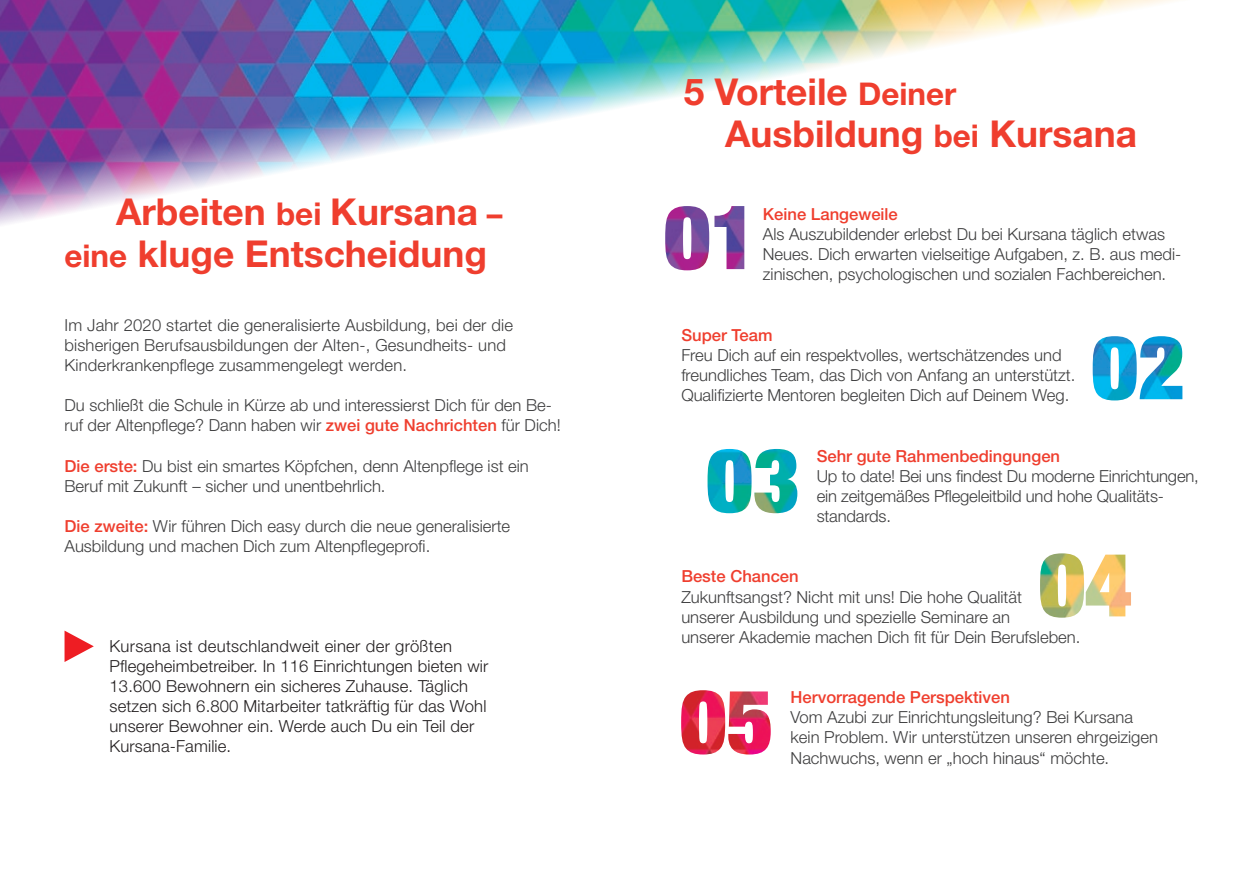
<style>
.page{position:relative;width:1251px;height:888px;background:#fff}
.page>*{position:absolute;margin:0;border:0;box-sizing:border-box;transform-origin:0 0}
.t1{font:700 37.1px/42px "Helvetica Neue LT Pro";color:#ef3e2e}
.t2{font:300 16.62px/20.1px "Helvetica Neue LT Pro";color:#3e3e3f}
.t3{font:300 16.62px/20.1px "Helvetica Neue LT Pro";letter-spacing:.01em;color:#231f20}
.t4{font:500 16.62px "Helvetica Neue LT Pro";color:#ef3e2e}
.s1{font-size:31.5px}
.s2{font-size:31.32px}
.s3{font-weight:500;color:#ef3e2e}
</style>
<div class="page">
<img style="left:0;top:0;width:620px;height:225px">
<svg style="left:64px;top:631px;width:30px;height:31px"></svg>
<svg style="left:620px;top:0;width:554px;height:257px"></svg>
<img style="left:665px;top:206px;width:79px;height:64px">
<img style="left:681px;top:690px;width:89px;height:64px">
<img style="left:1040px;top:553px;width:90px;height:65px">
<img style="left:1092px;top:336px;width:90px;height:64px">
<img style="left:707px;top:449px;width:90px;height:64px">
<h1 class="t1" style="left:64px;top:190px;width:439px;text-indent:52px">Arbeiten <span class="s1">bei</span> Kursana <span class="s2">– eine</span> kluge Entscheidung</h1>
<p class="t2" style="left:64px;top:314px;width:450px">Im Jahr 2020 startet die generalisierte Ausbildung, bei der die bisherigen Berufsausbildungen der Alten-, Gesundheits- und<br>Kinderkrankenpflege zusammengelegt werden.</p>
<p class="t2" style="left:64px;top:395px;width:497px">Du schließt die Schule in Kürze ab und interessierst Dich für den Be&shy;ruf der Altenpflege? Dann haben wir <span class="s3">zwei gute Nachrichten</span> für Dich!</p>
<p class="t2" style="left:64px;top:455px;width:466px"><span class="s3">Die erste:</span> Du bist ein smartes Köpfchen, denn Altenpflege ist ein<br>Beruf mit Zukunft – sicher und unentbehrlich.</p>
<p class="t2" style="left:64px;top:516px;width:447px"><span class="s3">Die zweite:</span> Wir führen Dich easy durch die neue generalisierte<br>Ausbildung und machen Dich zum Altenpflegeprofi.</p>
<p class="t3" style="left:109px;top:635px;width:380px">Kursana ist deutschlandweit einer der größten Pflegeheimbetreiber. In 116 Einrichtungen bieten wir 13.600 Bewohnern ein sicheres Zuhause. Täglich setzen sich 6.800 Mitarbeiter tatkräftig für das Wohl unserer Bewohner ein. Werde auch Du ein Teil der Kursana-Familie.</p>
<h1 class="t1" style="left:725px;top:70px;width:413px;text-indent:-41px">5 Vorteile <span class="s2">Deiner<br></span>Ausbildung <span class="s2">bei</span> Kursana</h1>
<p class="t4" style="left:762px;top:204px;width:136px">Keine Langeweile</p>
<p class="t2" style="left:762px;top:224px;width:420px">Als Auszubildender erlebst Du bei Kursana täglich etwas<br>Neues. Dich erwarten vielseitige Aufgaben, z. B. aus medi&shy;zinischen, psychologischen und sozialen Fachbereichen.</p>
<p class="t4" style="left:681px;top:325px;width:93px">Super Team</p>
<p class="t2" style="left:681px;top:345px;width:395px">Freu Dich auf ein respektvolles, wertschätzendes und freundliches Team, das Dich von Anfang an unterstützt.<br>Qualifizierte Mentoren begleiten Dich auf Deinem Weg.</p>
<p class="t4" style="left:816px;top:446px;width:245px">Sehr gute Rahmenbedingungen</p>
<p class="t2" style="left:816px;top:465px;width:383px">Up to date! Bei uns findest Du moderne Einrichtungen, ein zeitgemäßes Pflegeleitbild und hohe Qualitäts&shy;standards.</p>
<p class="t4" style="left:681px;top:566px;width:119px">Beste Chancen</p>
<p class="t2" style="left:681px;top:586px;width:400px">Zukunftsangst? Nicht mit uns! Die hohe Qualität<br>unserer Ausbildung und spezielle Seminare an<br>unserer Akademie machen Dich fit für Dein Berufsleben.</p>
<p class="t4" style="left:790px;top:687px;width:221px">Hervorragende Perspektiven</p>
<p class="t2" style="left:790px;top:707px;width:369px">Vom Azubi zur Einrichtungsleitung? Bei Kursana kein Problem. Wir unterstützen unseren ehrgeizigen<br>Nachwuchs, wenn er „hoch hinaus“ möchte.</p>
</div>
